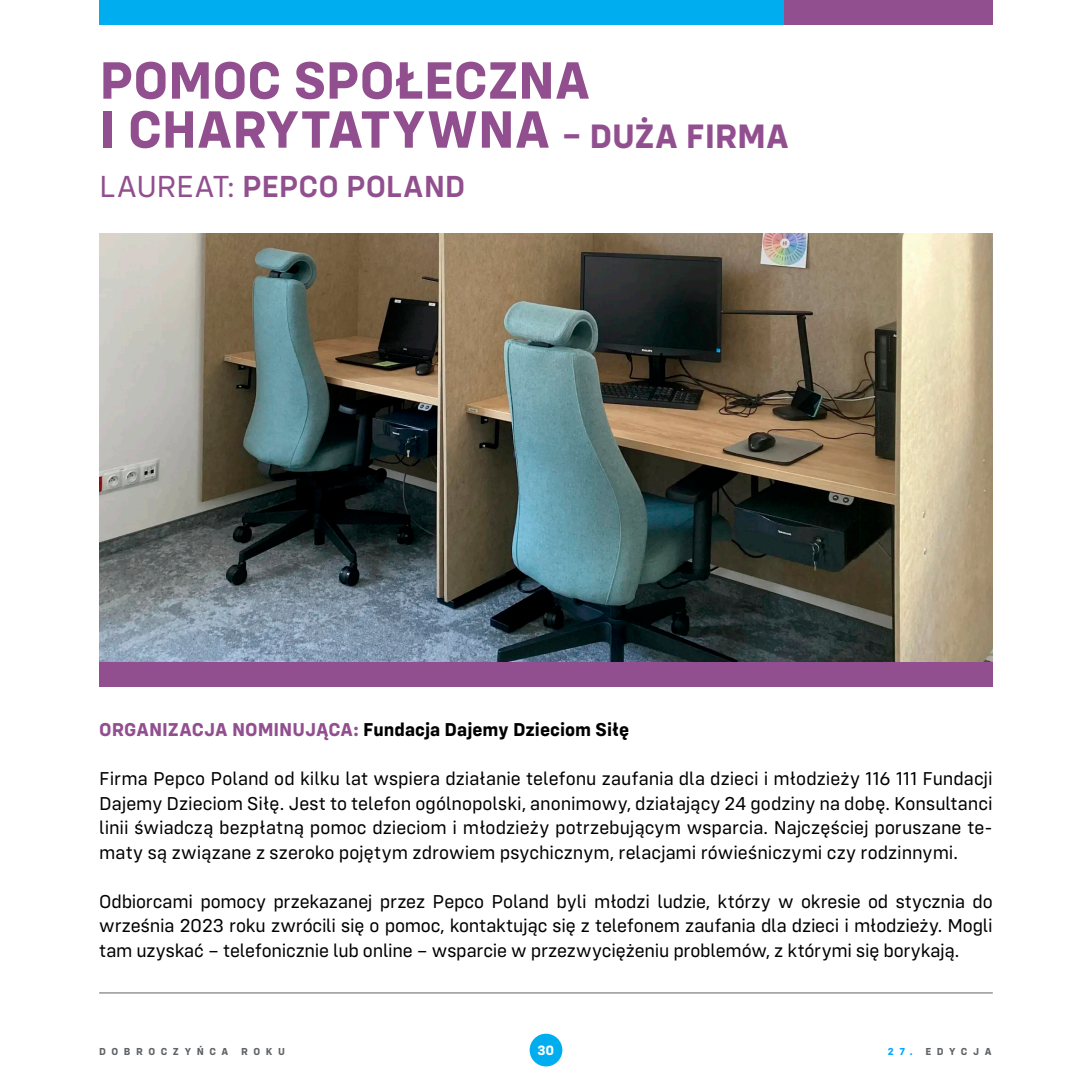
<style>
.page{position:relative;width:1092px;height:1092px;background:#fff}
.page>*{position:absolute;margin:0;border:0;box-sizing:border-box;transform-origin:0 0}
.t1{font:700 54.25px/49px "Config";letter-spacing:-.005em;color:#924f8f}
.t2{font:600 31.5px "Config";color:#924f8f}
.t3{font:19.25px/24.5px "Config";letter-spacing:-.005em;color:#000;text-align:justify}
.t4{font:700 19.25px "Config";color:#000}
.t5{font:700 14px "Config";color:#fff}
.t6{font:700 10.5px "Config";letter-spacing:.53em;color:#5f6366}
.s1{font-size:35px}
.s2{font-weight:400}
.s3{color:#924f8f}
.s4{color:#00a8ff}
</style>
<div class="page">
<div style="left:529px;top:1033px;width:33px;height:33px;background:#00aeef;border-radius:50%"></div>
<img style="left:99px;top:233px;width:893px;height:429px">
<hr style="left:99px;top:992px;width:893px;height:1px;background:#5f6366">
<div style="left:99px;top:0;width:689px;height:25px;background:#00aeef"></div>
<div style="left:784px;top:0;width:208px;height:25px;background:#924f8f"></div>
<div style="left:99px;top:662px;width:893px;height:25px;background:#924f8f"></div>
<p class="t1" style="left:99px;top:55px;width:691px">POMOC SPOŁECZNA<br>I CHARYTATYWNA <span class="s1">– DUŻA FIRMA</span></p>
<p class="t2" style="left:99px;top:167px;width:367px"><span class="s2">LAUREAT:</span> PEPCO POLAND</p>
<p class="t4" style="left:99px;top:718px;width:531px"><span class="s3">ORGANIZACJA NOMINUJĄCA:</span> Fundacja Dajemy Dzieciom Siłę</p>
<p class="t3" style="left:99px;top:766px;width:894px">Firma Pepco Poland od kilku lat wspiera działanie telefonu zaufania dla dzieci i młodzieży 116 111 Fundacji Dajemy Dzieciom Siłę. Jest to telefon ogólnopolski, anonimowy, działający 24 godziny na dobę. Konsultanci linii świadczą bezpłatną pomoc dzieciom i młodzieży potrzebującym wsparcia. Najczęściej poruszane te&shy;maty są związane z szeroko pojętym zdrowiem psychicznym, relacjami rówieśniczymi czy rodzinnymi.</p>
<p class="t3" style="left:99px;top:888px;width:894px">Odbiorcami pomocy przekazanej przez Pepco Poland byli młodzi ludzie, którzy w okresie od stycznia do września 2023 roku zwrócili się o pomoc, kontaktując się z telefonem zaufania dla dzieci i młodzieży. Mogli tam uzyskać – telefonicznie lub online – wsparcie w przezwyciężeniu problemów, z którymi się borykają.</p>
<p class="t6" style="left:99px;top:1044px;width:187px">DOBROCZYŃCA ROKU</p>
<p class="t5" style="left:537px;top:1041px;width:18px">30</p>
<p class="t6" style="left:887px;top:1044px;width:105px"><span class="s4">27.</span> EDYCJA</p>
</div>
